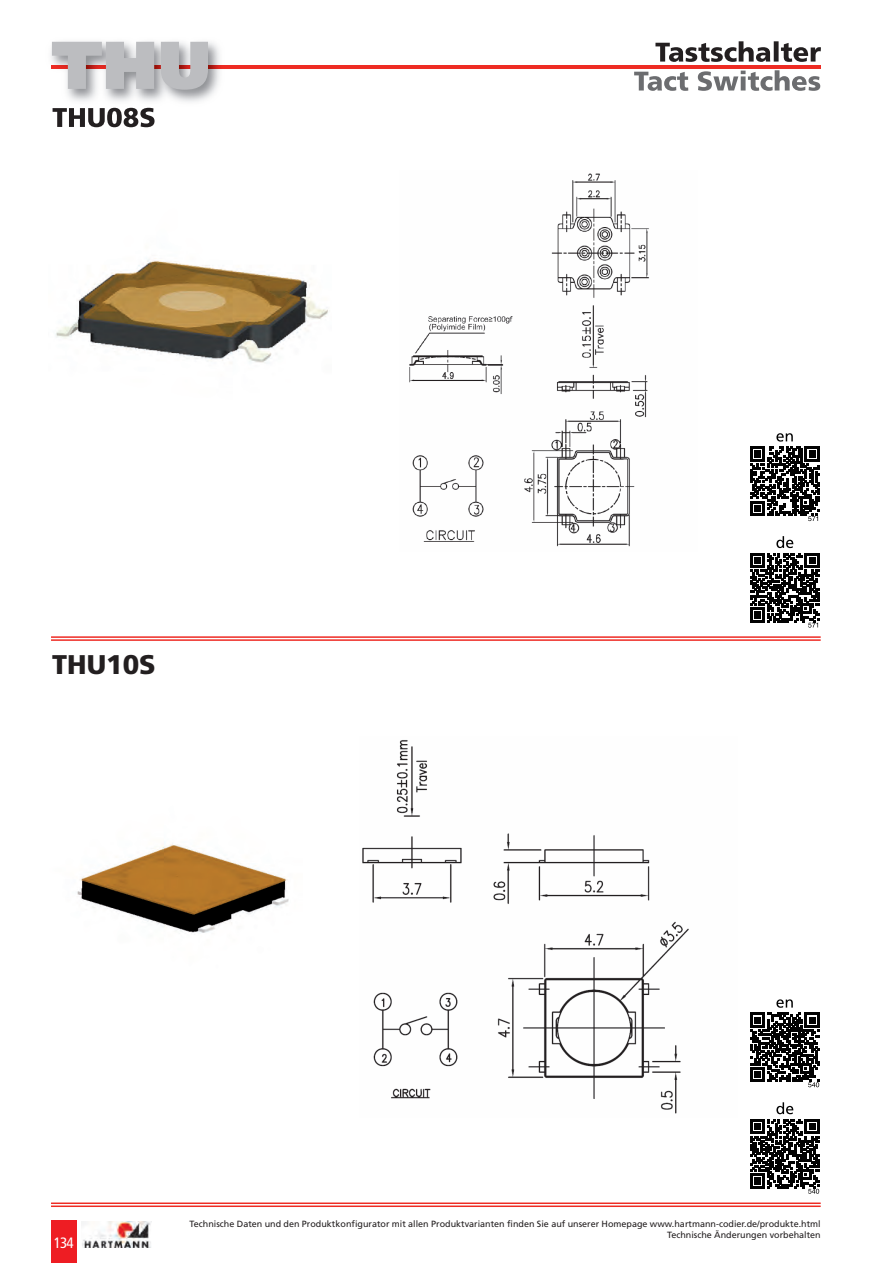
<style>
.page{position:relative;width:893px;height:1263px;background:#fff}
.page>*{position:absolute;margin:0;border:0;box-sizing:border-box;transform-origin:0 0}
.t1{font:900 67.5px "Frutiger LT";color:#bcbdc0}
.t2{font:900 27px "Frutiger LT";color:#231f20}
.t3{font:condensed 15px "Frutiger LT";color:#fff}
.t4{font:9px/10.8px "Frutiger LT";color:#231f20;text-align:right}
</style>
<div class="page">
<div style="left:51px;top:1220px;width:26px;height:43px;background:#ee1d23"></div>
<img style="left:82px;top:1222px;width:69px;height:26px">
<hr style="left:51px;top:636px;width:770px;height:2px;background:#ee2b23">
<hr style="left:51px;top:639px;width:770px;height:2px;background:#ee2b23">
<hr style="left:51px;top:1202px;width:770px;height:2px;background:#ee2b23">
<hr style="left:51px;top:1205px;width:770px;height:2px;background:#ee2b23">
<img style="left:409px;top:173px;width:241px;height:374px">
<img style="left:55px;top:258px;width:273px;height:105px">
<svg style="left:750px;top:433px;width:69px;height:88px"></svg>
<svg style="left:750px;top:536px;width:69px;height:92px"></svg>
<img style="left:51px;top:42px;width:770px;height:86px">
<img style="left:51px;top:65px;width:770px;height:3px">
<img style="left:53px;top:108px;width:102px;height:19px">
<img style="left:655px;top:41px;width:166px;height:21px">
<img style="left:634px;top:70px;width:186px;height:21px">
<img style="left:362px;top:740px;width:327px;height:374px">
<img style="left:77px;top:843px;width:212px;height:90px">
<svg style="left:750px;top:999px;width:69px;height:88px"></svg>
<svg style="left:750px;top:1102px;width:69px;height:92px"></svg>
<h1 class="t1" style="left:51px;top:38px;width:162px">THU</h1>
<h2 class="t2" style="left:52px;top:654px;width:105px">THU10S</h2>
<h3 class="t3" style="left:54px;top:1237px;width:22px">134</h3>
<p class="t4" style="left:190px;top:1219px;width:633px">Technische Daten und den Produktkonfigurator mit allen Produktvarianten finden Sie auf unserer Homepage www.hartmann-codier.de/produkte.html<br>Technische Änderungen vorbehalten</p>
</div>
